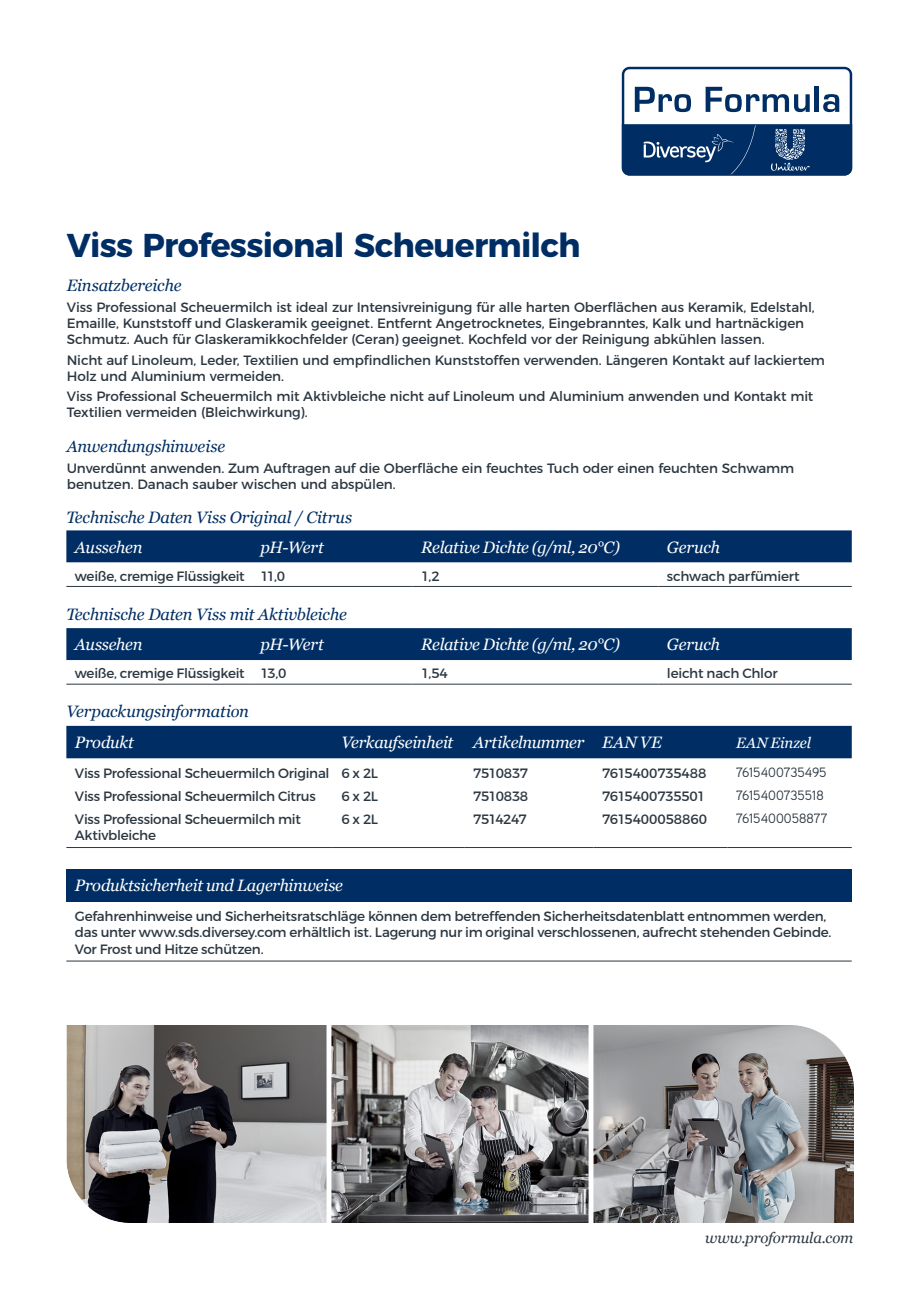
<style>
.page{position:relative;width:919px;height:1289px;background:#fff}
.page>*{position:absolute;margin:0;border:0;box-sizing:border-box;transform-origin:0 0}
.Product_Head_Blue_Pa{font:700 33px "Montserrat";letter-spacing:-.02em;color:#002e64}
.Table_Heads_Bold_Whi{font:italic 16.5px "Georgia";letter-spacing:-.02em;color:#fff}
.Subheads_Blue{font:italic 16.5px "Georgia";letter-spacing:-.015em;color:#002e64}
.t1{font:italic 15px "Georgia";letter-spacing:-.01em;color:#2c3741}
.Table_Heads_Bold_Whi-2{font:italic 15px "Georgia";letter-spacing:-.01em;color:#fff}
.Text_Regular_No_Bull{font:13.5px/16.2px "Montserrat";letter-spacing:-.01em;color:#2c3741}
.Table_Text_Black{font:13.5px/16.5px "Montserrat";letter-spacing:-.02em;color:#2c3741}
.Table_Text_Black-2{font:13.5px "Aaux Pro OT";color:#2c3741}
.Table_Text_Black-3{font:13.5px "Montserrat";letter-spacing:-.045em;color:#2c3741}
.Table_Text_Black-4{font:13.5px "Montserrat";letter-spacing:-.055em;color:#2c3741}
</style>
<div class="page">
<svg style="left:621px;top:67px;width:231px;height:108px"></svg>
<img style="left:67px;top:1025px;width:786px;height:197px">
<div style="left:66px;top:530px;width:785px;height:32px;background:#002e64"></div>
<hr style="left:66px;top:586px;width:186px;height:1px;background:#2c3741">
<hr style="left:252px;top:586px;width:160px;height:1px;background:#2c3741">
<hr style="left:412px;top:586px;width:246px;height:1px;background:#2c3741">
<hr style="left:658px;top:586px;width:193px;height:1px;background:#2c3741">
<div style="left:66px;top:628px;width:785px;height:32px;background:#002e64"></div>
<hr style="left:66px;top:683px;width:186px;height:1px;background:#2c3741">
<hr style="left:252px;top:683px;width:160px;height:1px;background:#2c3741">
<hr style="left:412px;top:683px;width:246px;height:1px;background:#2c3741">
<hr style="left:658px;top:683px;width:193px;height:1px;background:#2c3741">
<div style="left:66px;top:725px;width:785px;height:33px;background:#002e64"></div>
<hr style="left:66px;top:847px;width:267px;height:1px;background:#2c3741">
<hr style="left:333px;top:847px;width:132px;height:1px;background:#2c3741">
<hr style="left:465px;top:847px;width:128px;height:1px;background:#2c3741">
<hr style="left:593px;top:847px;width:134px;height:1px;background:#2c3741">
<hr style="left:727px;top:847px;width:124px;height:1px;background:#2c3741">
<div style="left:66px;top:868px;width:785px;height:33px;background:#002e64"></div>
<hr style="left:66px;top:960px;width:785px;height:1px;background:#2c3741">
<p class="Product_Head_Blue_Pa" style="left:67px;top:218px;width:515px">Viss Professional Scheuermilch</p>
<p class="Subheads_Blue" style="left:67px;top:275px;width:116px">Einsatzbereiche</p>
<p class="Text_Regular_No_Bull" style="left:67px;top:297px;width:749px">Viss Professional Scheuermilch ist ideal zur Intensivreinigung für alle harten Oberflächen aus Keramik, Edelstahl,<br>Emaille, Kunststoff und Glaskeramik geeignet. Entfernt Angetrocknetes, Eingebranntes, Kalk und hartnäckigen<br>Schmutz. Auch für Glaskeramikkochfelder (Ceran) geeignet. Kochfeld vor der Reinigung abkühlen lassen.</p>
<p class="Text_Regular_No_Bull" style="left:67px;top:350px;width:759px">Nicht auf Linoleum, Leder, Textilien und empfindlichen Kunststoffen verwenden. Längeren Kontakt auf lackiertem<br>Holz und Aluminium vermeiden.</p>
<p class="Text_Regular_No_Bull" style="left:67px;top:387px;width:748px">Viss Professional Scheuermilch mit Aktivbleiche nicht auf Linoleum und Aluminium anwenden und Kontakt mit<br>Textilien vermeiden (Bleichwirkung).</p>
<p class="Subheads_Blue" style="left:67px;top:436px;width:160px">Anwendungshinweise</p>
<p class="Text_Regular_No_Bull" style="left:67px;top:459px;width:728px">Unverdünnt anwenden. Zum Auftragen auf die Oberfläche ein feuchtes Tuch oder einen feuchten Schwamm benutzen. Danach sauber wischen und abspülen.</p>
<p class="Subheads_Blue" style="left:66px;top:506px;width:287px">Technische Daten Viss Original / Citrus</p>
<p class="Table_Heads_Bold_Whi" style="left:75px;top:536px;width:69px">Aussehen</p>
<p class="Table_Heads_Bold_Whi" style="left:260px;top:536px;width:65px">pH-Wert</p>
<p class="Table_Heads_Bold_Whi" style="left:421px;top:536px;width:200px">Relative Dichte (g/ml, 20°C)</p>
<p class="Table_Heads_Bold_Whi" style="left:666px;top:536px;width:55px">Geruch</p>
<p class="Table_Text_Black" style="left:75px;top:566px;width:171px">weiße, cremige Flüssigkeit</p>
<p class="Table_Text_Black" style="left:260px;top:566px;width:26px">11,0</p>
<p class="Table_Text_Black" style="left:421px;top:566px;width:20px">1,2</p>
<p class="Table_Text_Black" style="left:666px;top:566px;width:134px">schwach parfümiert</p>
<p class="Subheads_Blue" style="left:66px;top:603px;width:282px">Technische Daten Viss mit Aktivbleiche</p>
<p class="Table_Heads_Bold_Whi" style="left:75px;top:634px;width:69px">Aussehen</p>
<p class="Table_Heads_Bold_Whi" style="left:260px;top:634px;width:65px">pH-Wert</p>
<p class="Table_Heads_Bold_Whi" style="left:421px;top:634px;width:200px">Relative Dichte (g/ml, 20°C)</p>
<p class="Table_Heads_Bold_Whi" style="left:666px;top:634px;width:55px">Geruch</p>
<p class="Table_Text_Black" style="left:75px;top:664px;width:171px">weiße, cremige Flüssigkeit</p>
<p class="Table_Text_Black" style="left:260px;top:664px;width:27px">13,0</p>
<p class="Table_Text_Black" style="left:421px;top:664px;width:28px">1,54</p>
<p class="Table_Text_Black" style="left:666px;top:664px;width:112px">leicht nach Chlor</p>
<p class="Subheads_Blue" style="left:66px;top:701px;width:184px">Verpackungsinformation</p>
<p class="Table_Heads_Bold_Whi" style="left:75px;top:732px;width:60px">Produkt</p>
<p class="Table_Heads_Bold_Whi" style="left:341px;top:732px;width:113px">Verkaufseinheit</p>
<p class="Table_Heads_Bold_Whi" style="left:473px;top:732px;width:113px">Artikelnummer</p>
<p class="Table_Heads_Bold_Whi" style="left:602px;top:732px;width:61px">EAN VE</p>
<p class="Table_Heads_Bold_Whi-2" style="left:736px;top:733px;width:76px">EAN Einzel</p>
<p class="Table_Text_Black" style="left:75px;top:764px;width:256px">Viss Professional Scheuermilch Original</p>
<p class="Table_Text_Black" style="left:75px;top:786px;width:242px">Viss Professional Scheuermilch Citrus</p>
<p class="Table_Text_Black" style="left:75px;top:809px;width:227px">Viss Professional Scheuermilch mit<br>Aktivbleiche</p>
<p class="Table_Text_Black-2" style="left:736px;top:763px;width:92px">7615400735495</p>
<p class="Table_Text_Black-2" style="left:736px;top:786px;width:89px">7615400735518</p>
<p class="Table_Text_Black-2" style="left:736px;top:809px;width:93px">7615400058877</p>
<p class="Table_Text_Black" style="left:341px;top:764px;width:38px">6 x 2L</p>
<p class="Table_Text_Black" style="left:341px;top:786px;width:38px">6 x 2L</p>
<p class="Table_Text_Black" style="left:341px;top:809px;width:38px">6 x 2L</p>
<p class="Table_Text_Black-3" style="left:473px;top:762px;width:56px">7510837</p>
<p class="Table_Text_Black" style="left:473px;top:786px;width:56px">7510838</p>
<p class="Table_Text_Black-4" style="left:473px;top:808px;width:55px">7514247</p>
<p class="Table_Text_Black" style="left:602px;top:764px;width:106px">7615400735488</p>
<p class="Table_Text_Black" style="left:602px;top:786px;width:105px">7615400735501</p>
<p class="Table_Text_Black" style="left:602px;top:809px;width:106px">7615400058860</p>
<p class="Table_Heads_Bold_Whi" style="left:75px;top:875px;width:269px">Produktsicherheit und Lagerhinweise</p>
<p class="Table_Text_Black" style="left:75px;top:906px;width:758px">Gefahrenhinweise und Sicherheitsratschläge können dem betreffenden Sicherheitsdatenblatt entnommen werden, das unter www.sds.diversey.com erhältlich ist. Lagerung nur im original verschlossenen, aufrecht stehenden Gebinde.<br>Vor Frost und Hitze schützen.</p>
<p class="t1" style="left:705px;top:1227px;width:150px">www.proformula.com</p>
</div>
